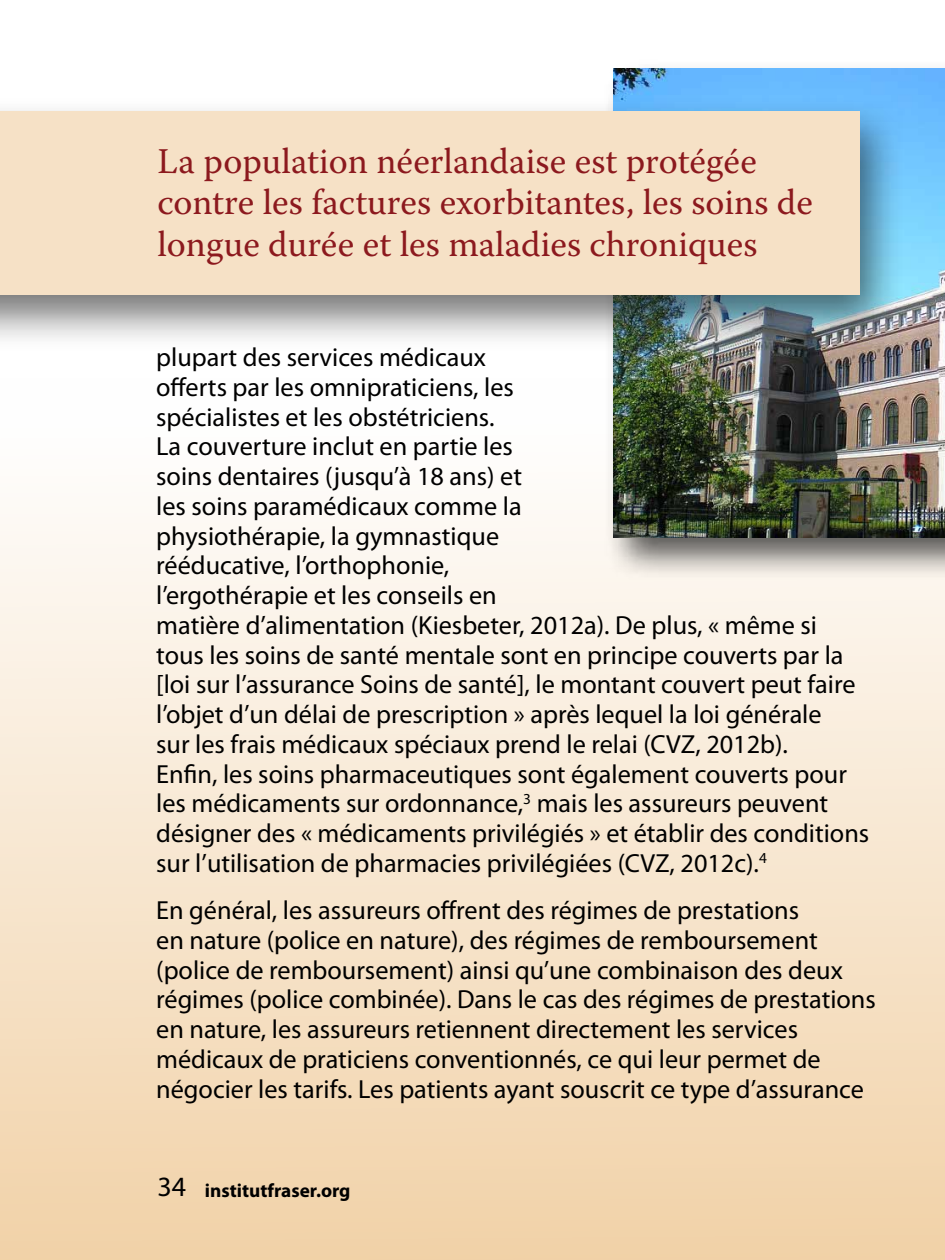
<style>
.page{position:relative;width:945px;height:1260px;background:#fff}
.page>*{position:absolute;margin:0;border:0;box-sizing:border-box;transform-origin:0 0}
.t1{font:36.05px/41.6px "Warnock Pro";color:#8c191e}
.t2{font:26.25px/29.8px "Myriad Pro";color:#000}
.t3{font:700 19.25px "Myriad Pro";color:#000}
.s1{font-weight:400;font-size:28px}
</style>
<div class="page">
<div style="left:0;top:378px;width:945px;height:882px;background:linear-gradient(to bottom,#fff,#f1d2a7)"></div>
<div style="left:604px;top:59px;width:341px;height:522px;background:#000;opacity:.65"></div>
<img style="left:613px;top:69px;width:332px;height:469px">
<div style="left:0;top:97px;width:906px;height:254px;background:#000;opacity:.53"></div>
<div style="left:0;top:111px;width:859px;height:184px;background:#f6e1c6"></div>
<h1 class="t1" style="left:158px;top:139px;width:657px">La population néerlandaise est protégée contre les factures exorbitantes, les soins de longue durée et les maladies chroniques</h1>
<p class="t2" style="left:156px;top:342px;width:715px">plupart des services médicaux<br>offerts par les omnipraticiens, les<br>spécialistes et les obstétriciens.<br>La couverture inclut en partie les<br>soins dentaires (jusqu’à 18 ans) et<br>les soins paramédicaux comme la<br>physiothérapie, la gymnastique<br>rééducative, l’orthophonie,<br>l’ergothérapie et les conseils en<br>matière d’alimentation (Kiesbeter, 2012a). De plus, « même si tous les soins de santé mentale sont en principe couverts par la [loi sur l’assurance Soins de santé], le montant couvert peut faire l’objet d’un délai de prescription » après lequel la loi générale<br>sur les frais médicaux spéciaux prend le relai (CVZ, 2012b).<br>Enfin, les soins pharmaceutiques sont également couverts pour les médicaments sur ordonnance,<sup>3</sup> mais les assureurs peuvent désigner des « médicaments privilégiés » et établir des conditions sur l’utilisation de pharmacies privilégiées (CVZ, 2012c).<sup>4</sup></p>
<p class="t2" style="left:156px;top:895px;width:721px">En général, les assureurs offrent des régimes de prestations<br>en nature (police en nature), des régimes de remboursement (police de remboursement) ainsi qu’une combinaison des deux régimes (police combinée). Dans le cas des régimes de prestations en nature, les assureurs retiennent directement les services médicaux de praticiens conventionnés, ce qui leur permet de négocier les tarifs. Les patients ayant souscrit ce type d’assurance</p>
<p class="t3" style="left:158px;top:1178px;width:195px"><span class="s1">34</span> institutfraser.org</p>
</div>
